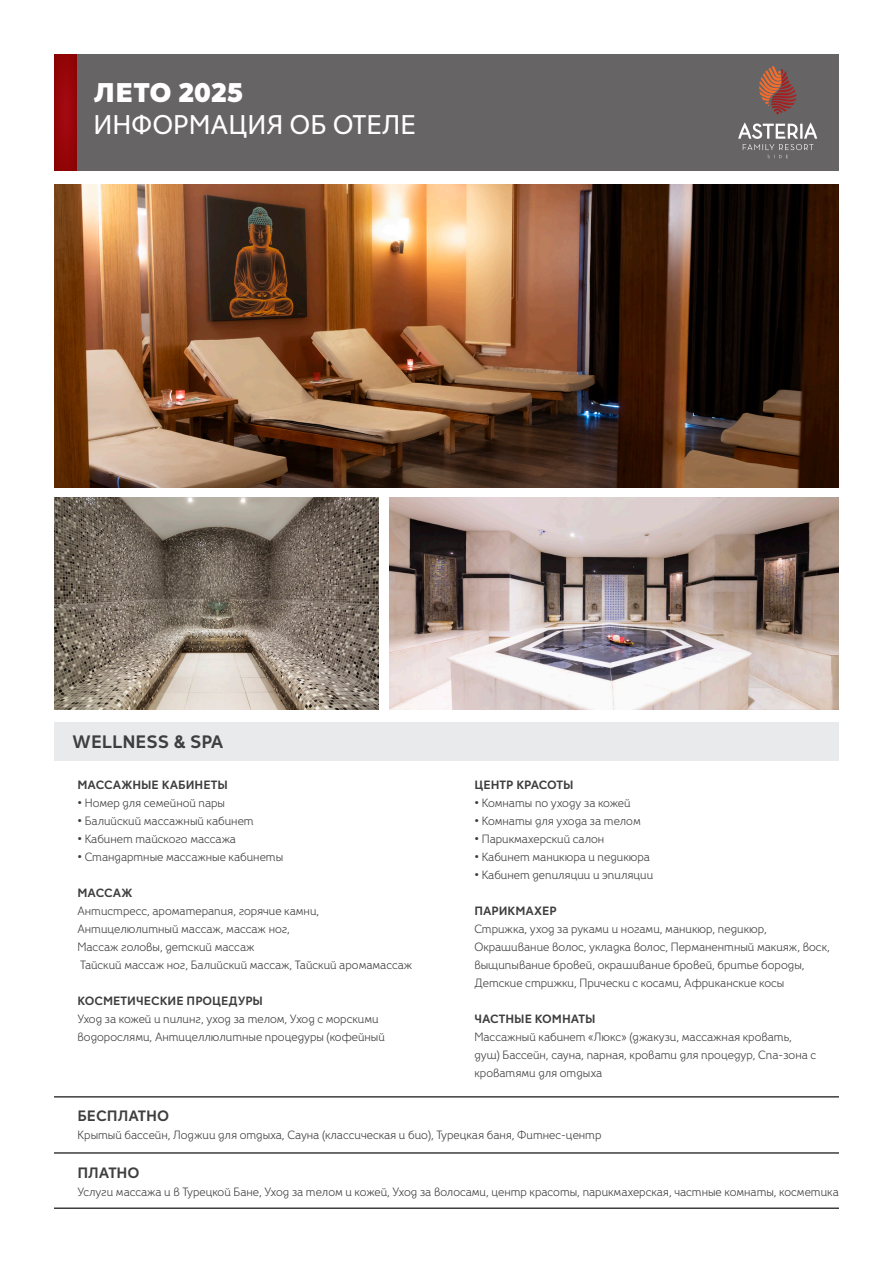
<style>
.page{position:relative;width:893px;height:1263px;background:#fff}
.page>*{position:absolute;margin:0;border:0;box-sizing:border-box;transform-origin:0 0}
.t1{font:27px "Fox Grotesque Pro";color:#fff}
.t2{font:800 27px "Fox Grotesque Pro";color:#fff}
.t3{font:700 18px "Fox Grotesque Pro";color:#3e3e3f}
.t4{font:700 15px "Fox Grotesque Pro";color:#3e3e3f}
.t5{font:12px/18px "Fox Grotesque Pro Lt";color:#3e3e3f}
.t6{font:700 12px "Fox Grotesque Pro";color:#3e3e3f}
.s1{font-family:"Fox Grotesque Pro";font-weight:700}
</style>
<div class="page">
<div style="left:77px;top:54px;width:762px;height:116px;background:#666465"></div>
<div style="left:54px;top:54px;width:23px;height:116px;background:#960509"></div>
<img style="left:54px;top:185px;width:785px;height:302px">
<img style="left:54px;top:497px;width:324px;height:213px">
<img style="left:389px;top:497px;width:450px;height:213px">
<svg style="left:759px;top:66px;width:37px;height:42px"></svg>
<svg style="left:738px;top:122px;width:79px;height:36px"></svg>
<div style="left:54px;top:723px;width:785px;height:38px;background:#e9eaeb"></div>
<hr style="left:54px;top:1096px;width:785px;height:1px;background:#3e3e3f">
<hr style="left:54px;top:1152px;width:785px;height:2px;background:#3e3e3f">
<hr style="left:54px;top:1207px;width:785px;height:2px;background:#3e3e3f">
<p class="t2" style="left:94px;top:75px;width:151px">ЛЕТО 2025</p>
<p class="t1" style="left:94px;top:108px;width:324px">ИНФОРМАЦИЯ ОБ ОТЕЛЕ</p>
<p class="t3" style="left:72px;top:731px;width:153px">WELLNESS &amp; SPA</p>
<p class="t6" style="left:77px;top:777px;width:152px">МАССАЖНЫЕ КАБИНЕТЫ</p>
<p class="t5" style="left:77px;top:794px;width:149px">• Номер для семейной пары</p>
<p class="t5" style="left:77px;top:812px;width:178px">• Балийский массажный кабинет</p>
<p class="t5" style="left:77px;top:830px;width:160px">• Кабинет тайского массажа</p>
<p class="t5" style="left:77px;top:848px;width:207px">• Стандартные массажные кабинеты</p>
<p class="t5" style="left:77px;top:884px;width:243px"><span class="s1">МАССАЖ<br></span>Антистресс, ароматерапия, горячие камни,</p>
<p class="t5" style="left:77px;top:920px;width:214px">Антицелюлитный массаж, массаж ног,</p>
<p class="t5" style="left:77px;top:938px;width:179px">Массаж головы, детский массаж</p>
<p class="t5" style="left:80px;top:956px;width:334px">Тайский массаж ног, Балийский массаж, Тайский аромамассаж</p>
<p class="t5" style="left:77px;top:992px;width:309px"><span class="s1">КОСМЕТИЧЕСКИЕ ПРОЦЕДУРЫ<br></span>Уход за кожей и пилинг, уход за телом, Уход с морскими водорослями, Антицеллюлитные процедуры (кофейный</p>
<p class="t6" style="left:474px;top:777px;width:101px">ЦЕНТР КРАСОТЫ</p>
<p class="t5" style="left:474px;top:794px;width:158px">• Комнаты по уходу за кожей</p>
<p class="t5" style="left:474px;top:812px;width:168px">• Комнаты для ухода за телом</p>
<p class="t5" style="left:474px;top:830px;width:131px">• Парикмахерский салон</p>
<p class="t5" style="left:474px;top:848px;width:177px">• Кабинет маникюра и педикюра</p>
<p class="t5" style="left:474px;top:866px;width:180px">• Кабинет депиляции и эпиляции</p>
<p class="t6" style="left:474px;top:903px;width:84px">ПАРИКМАХЕР</p>
<p class="t5" style="left:474px;top:920px;width:357px">Стрижка, уход за руками и ногами, маникюр, педикюр, Окрашивание волос, укладка волос, Перманентный макияж, воск, выщипывание бровей, окрашивание бровей, бритье бороды, Детские стрижки, Прически с косами, Африканские косы</p>
<p class="t6" style="left:474px;top:1011px;width:123px">ЧАСТНЫЕ КОМНАТЫ</p>
<p class="t5" style="left:474px;top:1028px;width:343px">Массажный кабинет «Люкс» (джакузи, массажная кровать, душ) Бассейн, сауна, парная, кровати для процедур, Спа-зона с кроватями для отдыха</p>
<p class="t4" style="left:77px;top:1106px;width:93px">БЕСПЛАТНО</p>
<p class="t5" style="left:77px;top:1126px;width:526px">Крытый бассейн, Лоджии для отдыха, Сауна (классическая и био), Турецкая баня, Фитнес-центр</p>
<p class="t4" style="left:77px;top:1163px;width:64px">ПЛАТНО</p>
<p class="t5" style="left:77px;top:1182px;width:763px">Услуги массажа и в Турецкой Бане, Уход за телом и кожей, Уход за волосами, центр красоты, парикмахерская, частные комнаты, косметика</p>
</div>
